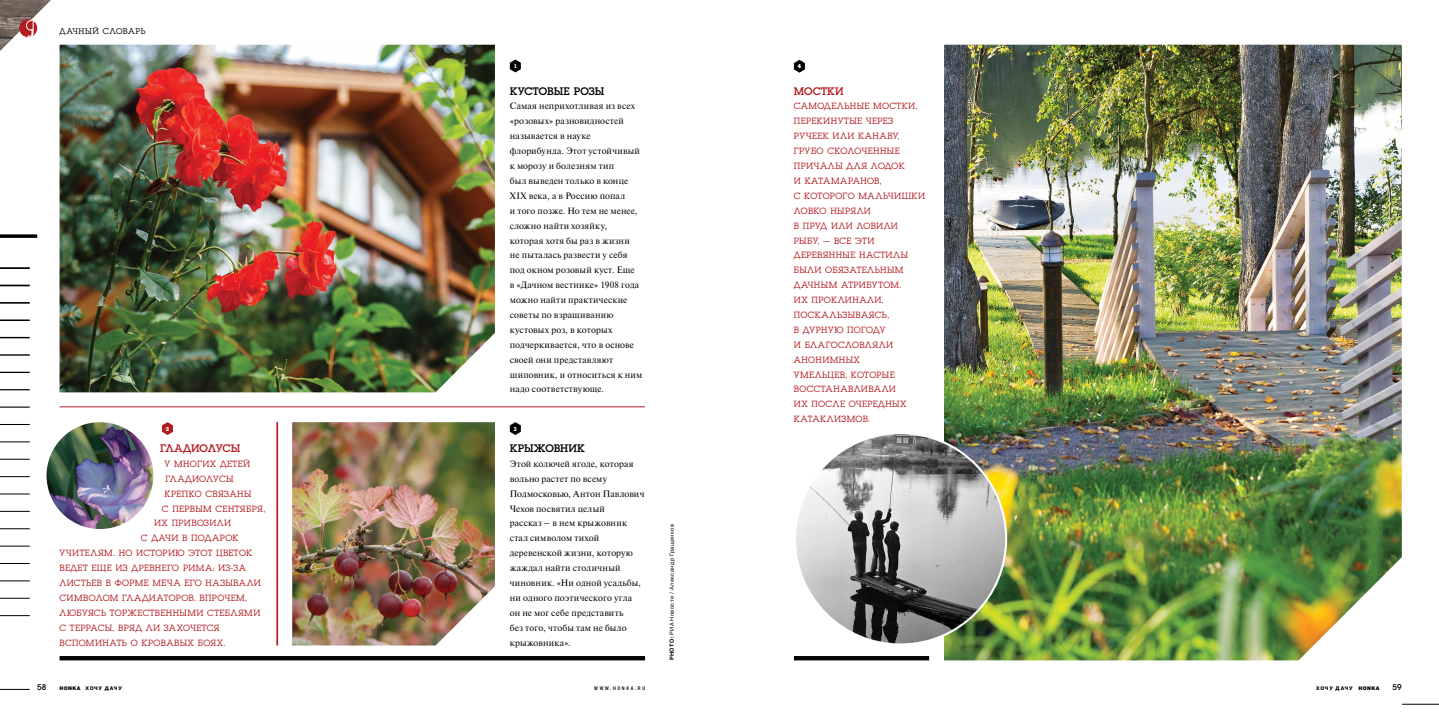
<style>
.page{position:relative;width:1439px;height:720px;background:#fff}
.page>*{position:absolute;margin:0;border:0;box-sizing:border-box;transform-origin:0 0}
.t1{font:11.46px "Luga";letter-spacing:.005em;color:#000}
.t2{font:11.46px "Luga";letter-spacing:-.005em;color:#b31c21}
.t3{font:9.45px/14.9px "Luga";letter-spacing:.045em;color:#b31c21}
.t4{font:9.45px "Luga";letter-spacing:.015em;color:#b31c21}
.t5{font:9.19px/14.9px "Newton";letter-spacing:.015em;color:#000}
.t6{font:8.66px "Luga";letter-spacing:.065em;color:#000}
.t7{font:8.66px "Luga";color:#000}
.t8{font:700 5.86px "Luga";color:#fff}
.t9{font:5.6px "Helvetica Neue LTW1 G";letter-spacing:.07em;color:#000}
.t10{font:800 5.08px "Helvetica Neue LTW1 G";letter-spacing:.165em;color:#000}
.t11{font:500 condensed 5.08px "Helvetica Neue LTW1 G";letter-spacing:.325em;color:#000}
.s1{font-weight:700}
.s2{font-weight:900}
</style>
<div class="page">
<svg style="left:0;top:688px;width:30px;height:2px"></svg>
<hr style="left:1402px;top:703px;width:37px;height:1px;background:#000">
<svg style="left:0;top:0;width:63px;height:63px"></svg>
<svg style="left:0;top:234px;width:37px;height:4px"></svg>
<hr style="left:0;top:267px;width:30px;height:2px;background:#000">
<hr style="left:0;top:284px;width:30px;height:2px;background:#000">
<hr style="left:0;top:302px;width:30px;height:1px;background:#000">
<hr style="left:0;top:319px;width:30px;height:2px;background:#000">
<hr style="left:0;top:337px;width:30px;height:1px;background:#000">
<hr style="left:0;top:354px;width:30px;height:1px;background:#000">
<hr style="left:0;top:371px;width:30px;height:2px;background:#000">
<hr style="left:0;top:389px;width:30px;height:1px;background:#000">
<hr style="left:0;top:406px;width:30px;height:1px;background:#000">
<hr style="left:0;top:424px;width:30px;height:1px;background:#000">
<hr style="left:0;top:441px;width:30px;height:1px;background:#000">
<hr style="left:0;top:458px;width:30px;height:1px;background:#000">
<hr style="left:0;top:476px;width:30px;height:1px;background:#000">
<hr style="left:0;top:493px;width:30px;height:1px;background:#000">
<hr style="left:0;top:511px;width:30px;height:1px;background:#000">
<hr style="left:0;top:528px;width:30px;height:1px;background:#000">
<hr style="left:0;top:545px;width:30px;height:1px;background:#000">
<hr style="left:0;top:563px;width:30px;height:1px;background:#000">
<hr style="left:0;top:580px;width:30px;height:1px;background:#000">
<hr style="left:0;top:598px;width:30px;height:1px;background:#000">
<hr style="left:0;top:615px;width:30px;height:1px;background:#000">
<img style="left:944px;top:45px;width:457px;height:615px">
<img style="left:795px;top:433px;width:211px;height:211px;border-radius:106px">
<svg style="left:794px;top:60px;width:11px;height:13px"></svg>
<img style="left:60px;top:45px;width:435px;height:347px">
<img style="left:292px;top:422px;width:203px;height:223px">
<svg style="left:510px;top:60px;width:11px;height:12px"></svg>
<svg style="left:510px;top:422px;width:11px;height:13px"></svg>
<svg style="left:162px;top:422px;width:11px;height:13px"></svg>
<img style="left:47px;top:422px;width:106px;height:106px;border-radius:53px">
<div style="left:60px;top:655px;width:585px;height:5px;background:#000"></div>
<div style="left:794px;top:655px;width:135px;height:5px;background:#000"></div>
<hr style="left:60px;top:406px;width:585px;height:1px;background:#b31c21">
<hr style="left:276px;top:422px;width:2px;height:223px;background:#b31c21">
<p class="t6" style="left:60px;top:27px;width:87px">ДАЧНЫЙ СЛОВАРЬ</p>
<p class="t8" style="left:514px;top:63px;width:5px">1</p>
<p class="t1" style="left:510px;top:85px;width:96px">КУСТОВЫЕ РОЗЫ</p>
<p class="t5" style="left:510px;top:98px;width:134px">Самая неприхотливая из всех «розовых» разновидностей называется в науке флорибунда. Этот устойчивый к морозу и болезням тип<br>был выведен только в конце<br>XIX века, а в Россию попал<br>и того позже. Но тем не менее, сложно найти хозяйку, которая хотя бы раз в жизни<br>не пыталась развести у себя под окном розовый куст. Еще<br>в «Дачном вестнике» 1908 года можно найти практические советы по взращиванию кустовых роз, в которых подчеркивается, что в основе своей они представляют шиповник, и относиться к ним надо соответствующе.</p>
<p class="t8" style="left:166px;top:425px;width:5px">2</p>
<p class="t8" style="left:513px;top:425px;width:5px">3</p>
<p class="t2" style="left:160px;top:442px;width:82px">ГЛАДИОЛУСЫ</p>
<p class="t3" style="left:165px;top:456px;width:87px">У МНОГИХ ДЕТЕЙ</p>
<p class="t4" style="left:165px;top:474px;width:69px">ГЛАДИОЛУСЫ</p>
<p class="t3" style="left:165px;top:486px;width:88px">КРЕПКО СВЯЗАНЫ</p>
<p class="t3" style="left:162px;top:501px;width:105px">С ПЕРВЫМ СЕНТЯБРЯ,</p>
<p class="t3" style="left:154px;top:516px;width:79px">ИХ ПРИВОЗИЛИ</p>
<p class="t3" style="left:141px;top:530px;width:99px">С ДАЧИ В ПОДАРОК</p>
<p class="t3" style="left:60px;top:545px;width:194px">УЧИТЕЛЯМ. НО ИСТОРИЮ ЭТОТ ЦВЕТОК</p>
<p class="t3" style="left:60px;top:560px;width:188px">ВЕДЕТ ЕЩЕ ИЗ ДРЕВНЕГО РИМА: ИЗ-ЗА</p>
<p class="t3" style="left:60px;top:575px;width:203px">ЛИСТЬЕВ В ФОРМЕ МЕЧА ЕГО НАЗЫВАЛИ</p>
<p class="t3" style="left:60px;top:590px;width:189px">СИМВОЛОМ ГЛАДИАТОРОВ. ВПРОЧЕМ,</p>
<p class="t3" style="left:60px;top:605px;width:202px">ЛЮБУЯСЬ ТОРЖЕСТВЕННЫМИ СТЕБЛЯМИ</p>
<p class="t3" style="left:60px;top:620px;width:162px">С ТЕРРАСЫ, ВРЯД ЛИ ЗАХОЧЕТСЯ</p>
<p class="t3" style="left:60px;top:635px;width:167px">ВСПОМИНАТЬ О КРОВАВЫХ БОЯХ.</p>
<p class="t1" style="left:510px;top:442px;width:77px">КРЫЖОВНИК</p>
<p class="t5" style="left:510px;top:455px;width:136px">Этой колючей ягоде, которая вольно растет по всему<br>Подмосковью, Антон Павлович<br>Чехов посвятил целый<br>рассказ – в нем крыжовник стал символом тихой деревенской жизни, которую жаждал найти столичный чиновник. «Ни одной усадьбы, ни одного поэтического угла он не мог себе представить<br>без того, чтобы там не было крыжовника».</p>
<p class="t9" style="left:668px;top:660px;width:137px;rotate:-90deg"><span class="s1">PHOTO:</span> РИА Новости / Александр Гращенков</p>
<p class="t8" style="left:797px;top:63px;width:5px">4</p>
<p class="t2" style="left:794px;top:85px;width:51px">МОСТКИ</p>
<p class="t3" style="left:794px;top:99px;width:133px">САМОДЕЛЬНЫЕ МОСТКИ,<br>ПЕРЕКИНУТЫЕ ЧЕРЕЗ<br>РУЧЕЕК ИЛИ КАНАВУ,<br>ГРУБО СКОЛОЧЕННЫЕ<br>ПРИЧАЛЫ ДЛЯ ЛОДОК<br>И КАТАМАРАНОВ,<br>С КОТОРОГО МАЛЬЧИШКИ<br>ЛОВКО НЫРЯЛИ<br>В ПРУД ИЛИ ЛОВИЛИ<br>РЫБУ, – ВСЕ ЭТИ<br>ДЕРЕВЯННЫЕ НАСТИЛЫ<br>БЫЛИ ОБЯЗАТЕЛЬНЫМ<br>ДАЧНЫМ АТРИБУТОМ.<br>ИХ ПРОКЛИНАЛИ,<br>ПОСКАЛЬЗЫВАЯСЬ,<br>В ДУРНУЮ ПОГОДУ<br>И БЛАГОСЛОВЛЯЛИ<br>АНОНИМНЫХ<br>УМЕЛЬЦЕВ, КОТОРЫЕ<br>ВОССТАНАВЛИВАЛИ<br>ИХ ПОСЛЕ ОЧЕРЕДНЫХ<br>КАТАКЛИЗМОВ.</p>
<p class="t7" style="left:37px;top:682px;width:11px">58</p>
<p class="t10" style="left:60px;top:685px;width:64px"><span class="s2">HONKA</span> ХОЧУ ДАЧУ</p>
<p class="t11" style="left:594px;top:685px;width:52px">WWW.HONKA.RU</p>
<p class="t10" style="left:1316px;top:685px;width:65px">ХОЧУ ДАЧУ <span class="s2">HONKA</span></p>
<p class="t7" style="left:1392px;top:682px;width:11px">59</p>
</div>
